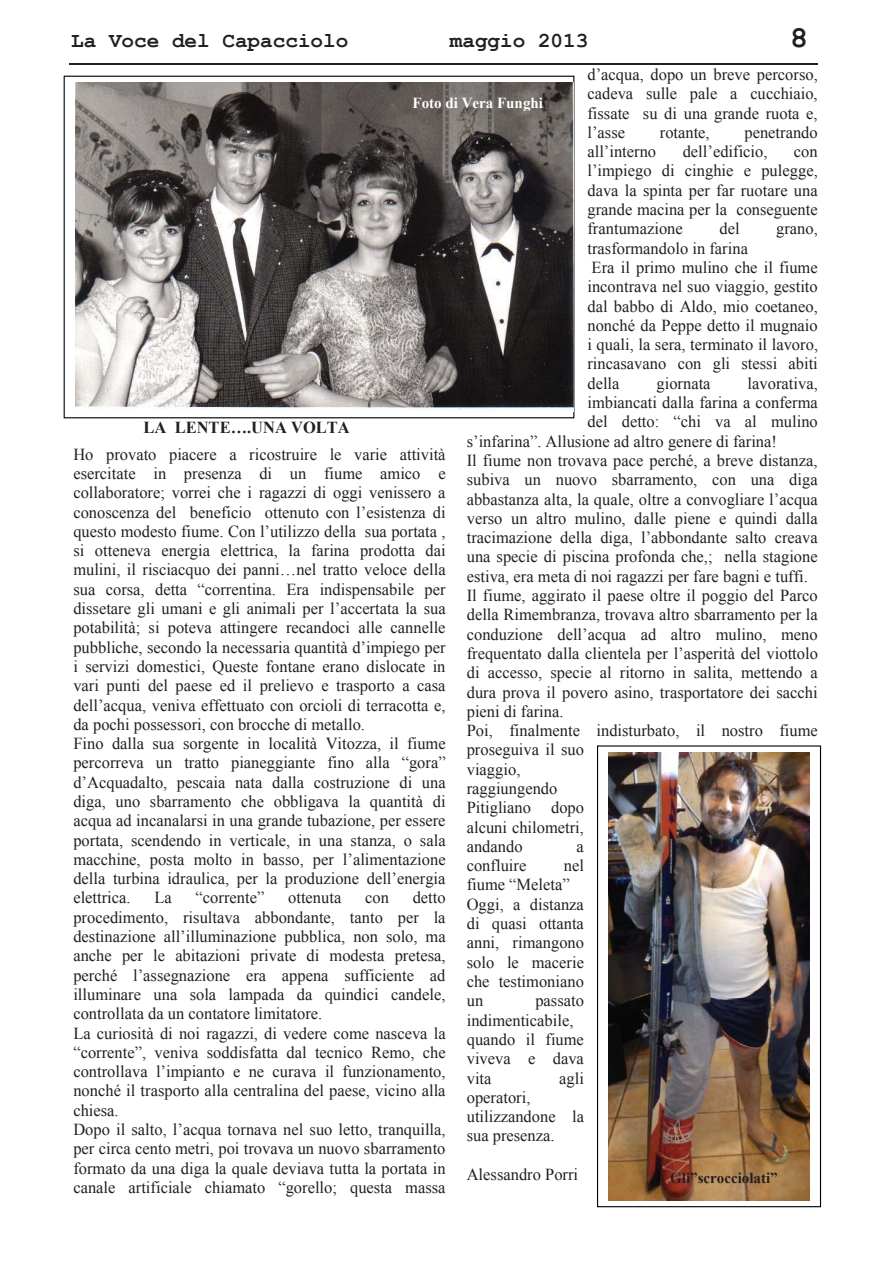
<style>
.page{position:relative;width:893px;height:1263px;background:#fff}
.page>*{position:absolute;margin:0;border:0;box-sizing:border-box;transform-origin:0 0}
.t1{font:700 30.45px "Courier New";color:#231f20}
.t2{font:700 21.3px "Courier New";color:#231f20}
.t3{font:16.8px/19.4px "Times New Roman";color:#231f20}
.t4{font:700 16.8px "Times New Roman";color:#231f20}
.t5{font:700 15.3px "Times New Roman";color:#231f20}
.t6{font:700 15.3px "Times New Roman";color:#fff}
</style>
<div class="page">
<hr style="left:69px;top:63px;width:749px;height:1px;background:#231f20">
<img style="left:76px;top:82px;width:497px;height:329px">
<div style="left:597px;top:745px;width:224px;height:462px;border:1px solid #010202"></div>
<img style="left:609px;top:752px;width:200px;height:449px">
<p class="t2" style="left:71px;top:29px;width:279px">La Voce del Capacciolo</p>
<p class="t2" style="left:450px;top:29px;width:140px">maggio 2013</p>
<h1 class="t1" style="left:790px;top:21px;width:19px">8</h1>
<p class="t6" style="left:412px;top:95px;width:132px">Foto di Vera Funghi</p>
<p class="t3" style="left:587px;top:65px;width:232px;text-align:justify">d’acqua, dopo un breve percorso, cadeva sulle pale a cucchiaio, fissate su di una grande ruota e, l’asse</p>
<p class="t3" style="left:660px;top:123px;width:51px">rotante,</p>
<p class="t3" style="left:744px;top:123px;width:75px">penetrando</p>
<p class="t4" style="left:144px;top:418px;width:208px">LA LENTE….UNA VOLTA</p>
<p class="t3" style="left:73px;top:444px;width:374px">Ho provato piacere a ricostruire le varie attività esercitate in presenza di un fiume amico e collaboratore; vorrei che i ragazzi di oggi venissero a conoscenza del beneficio ottenuto con l’esistenza di questo modesto fiume. Con l’utilizzo della sua portata , si otteneva energia elettrica, la farina prodotta dai mulini, il risciacquo dei panni…nel tratto veloce della sua corsa, detta “correntina. Era indispensabile per dissetare gli umani e gli animali per l’accertata la sua potabilità; si poteva attingere recandoci alle cannelle pubbliche, secondo la necessaria quantità d’impiego per i servizi domestici, Queste fontane erano dislocate in vari punti del paese ed il prelievo e trasporto a casa dell’acqua, veniva effettuato con orcioli di terracotta e, da pochi possessori, con brocche di metallo.<br>Fino dalla sua sorgente in località Vitozza, il fiume percorreva un tratto pianeggiante fino alla “gora” d’Acquadalto, pescaia nata dalla costruzione di una diga, uno sbarramento che obbligava la quantità di acqua ad incanalarsi in una grande tubazione, per essere portata, scendendo in verticale, in una stanza, o sala macchine, posta molto in basso, per l’alimentazione della turbina idraulica, per la produzione dell’energia elettrica.</p>
<p class="t3" style="left:73px;top:888px;width:374px;text-indent:339px">detto procedimento, risultava abbondante, tanto per la destinazione all’illuminazione pubblica, non solo, ma anche per le abitazioni private di modesta pretesa, perché l’assegnazione era appena sufficiente ad illuminare una sola lampada da quindici candele, controllata da un contatore limitatore.<br>La curiosità di noi ragazzi, di vedere come nasceva la “corrente”, veniva soddisfatta dal tecnico Remo, che controllava l’impianto e ne curava il funzionamento, nonché il trasporto alla centralina del paese, vicino alla chiesa.<br>Dopo il salto, l’acqua tornava nel suo letto, tranquilla, per circa cento metri, poi trovava un nuovo sbarramento formato da una diga la quale deviava tutta la portata in canale artificiale chiamato “gorello; questa massa</p>
<p class="t3" style="left:154px;top:888px;width:19px">La</p>
<p class="t3" style="left:196px;top:888px;width:70px">“corrente”</p>
<p class="t3" style="left:288px;top:888px;width:55px">ottenuta</p>
<p class="t3" style="left:365px;top:888px;width:25px">con</p>
<p class="t3" style="left:587px;top:142px;width:70px">all’interno</p>
<p class="t3" style="left:683px;top:142px;width:86px">dell’edificio,</p>
<p class="t3" style="left:587px;top:142px;width:232px;text-align:justify;text-indent:206px">con l’impiego di cinghie e pulegge, dava la spinta per far ruotare una grande macina per la conseguente frantumazione</p>
<p class="t3" style="left:719px;top:219px;width:22px">del</p>
<p class="t3" style="left:776px;top:219px;width:43px">grano,</p>
<p class="t3" style="left:587px;top:238px;width:232px">trasformandolo in farina<br>Era il primo mulino che il fiume incontrava nel suo viaggio, gestito dal babbo di Aldo, mio coetaneo, nonché da Peppe detto il mugnaio i quali, la sera, terminato il lavoro, rincasavano con gli stessi abiti della</p>
<p class="t3" style="left:656px;top:373px;width:56px">giornata</p>
<p class="t3" style="left:747px;top:373px;width:72px">lavorativa,</p>
<p class="t3" style="left:587px;top:393px;width:232px">imbiancati dalla farina a conferma</p>
<p class="t3" style="left:587px;top:412px;width:232px">del detto: “chi va al mulino</p>
<p class="t3" style="left:467px;top:431px;width:312px">s’infarina”. Allusione ad altro genere di farina!</p>
<p class="t3" style="left:467px;top:451px;width:352px">Il fiume non trovava pace perché, a breve distanza,</p>
<p class="t3" style="left:467px;top:470px;width:352px">subiva un nuovo sbarramento, con una diga</p>
<p class="t3" style="left:467px;top:489px;width:353px">abbastanza alta, la quale, oltre a convogliare l’acqua</p>
<p class="t3" style="left:467px;top:508px;width:353px">verso un altro mulino, dalle piene e quindi dalla</p>
<p class="t3" style="left:467px;top:528px;width:352px">tracimazione della diga, l’abbondante salto creava</p>
<p class="t3" style="left:467px;top:547px;width:352px">una specie di piscina profonda che,; nella stagione</p>
<p class="t3" style="left:467px;top:566px;width:343px">estiva, era meta di noi ragazzi per fare bagni e tuffi.</p>
<p class="t3" style="left:467px;top:586px;width:353px">Il fiume, aggirato il paese oltre il poggio del Parco</p>
<p class="t3" style="left:467px;top:605px;width:353px">della Rimembranza, trovava altro sbarramento per la</p>
<p class="t3" style="left:467px;top:624px;width:352px">conduzione dell’acqua ad altro mulino, meno</p>
<p class="t3" style="left:467px;top:644px;width:353px">frequentato dalla clientela per l’asperità del viottolo</p>
<p class="t3" style="left:467px;top:663px;width:353px">di accesso, specie al ritorno in salita, mettendo a</p>
<p class="t3" style="left:467px;top:682px;width:352px">dura prova il povero asino, trasportatore dei sacchi</p>
<p class="t3" style="left:467px;top:701px;width:98px">pieni di farina.</p>
<p class="t3" style="left:467px;top:721px;width:353px">Poi, finalmente indisturbato, il nostro fiume</p>
<p class="t3" style="left:467px;top:740px;width:119px">proseguiva il suo</p>
<p class="t3" style="left:467px;top:759px;width:55px">viaggio,</p>
<p class="t3" style="left:467px;top:779px;width:92px">raggiungendo</p>
<p class="t3" style="left:467px;top:798px;width:119px">Pitigliano dopo</p>
<p class="t3" style="left:467px;top:817px;width:119px">alcuni chilometri,</p>
<p class="t3" style="left:467px;top:837px;width:57px">andando</p>
<p class="t3" style="left:577px;top:837px;width:9px">a</p>
<p class="t3" style="left:467px;top:856px;width:61px">confluire</p>
<p class="t3" style="left:467px;top:856px;width:119px;text-indent:97px">nel fiume “Meleta”<br>Oggi, a distanza di quasi ottanta anni, rimangono solo le macerie che testimoniano un</p>
<p class="t3" style="left:467px;top:991px;width:119px;text-indent:69px">passato indimenticabile, quando il fiume viveva e dava vita</p>
<p class="t3" style="left:559px;top:1068px;width:26px">agli</p>
<p class="t3" style="left:467px;top:1087px;width:119px">operatori, utilizzandone la sua presenza.</p>
<p class="t3" style="left:467px;top:1165px;width:113px">Alessandro Porri</p>
<p class="t5" style="left:670px;top:1170px;width:109px">Gli”scrocciolati”</p>
</div>
